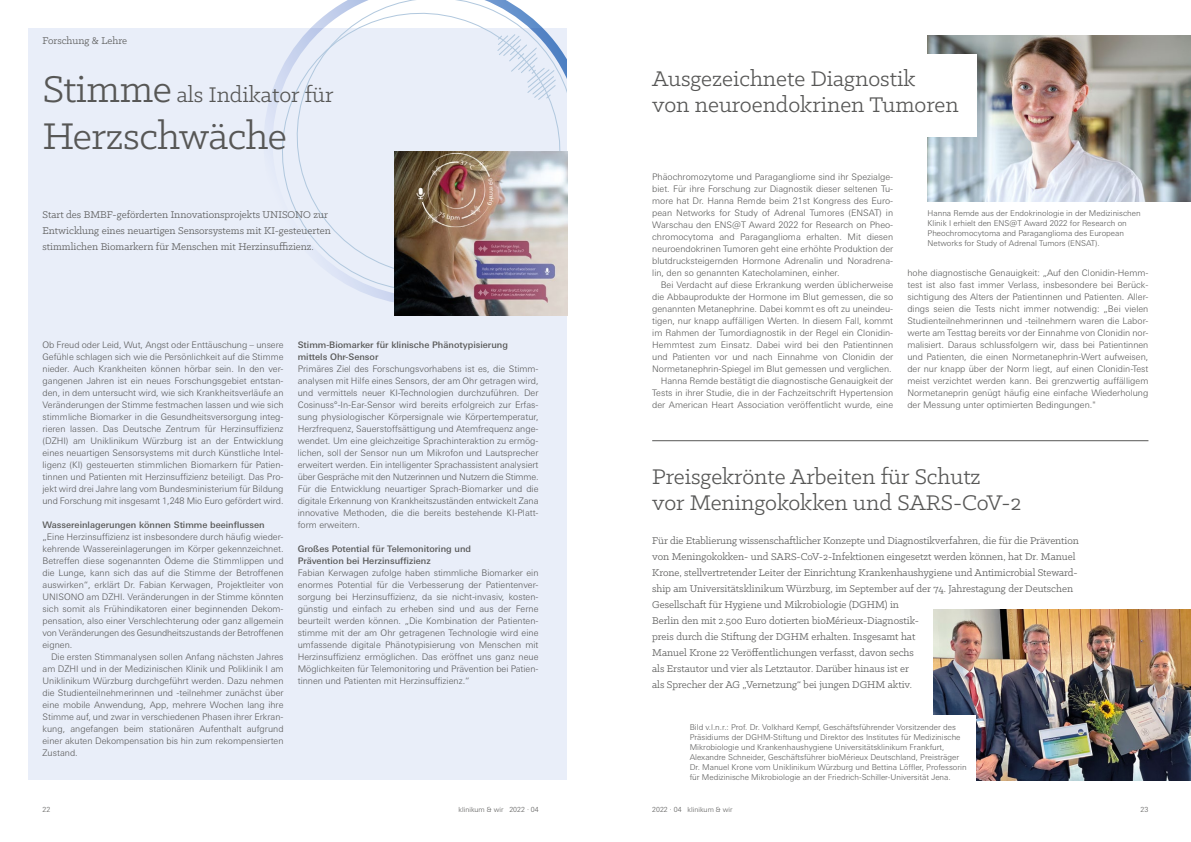
<style>
.page{position:relative;width:1191px;height:842px;background:#fff}
.page>*{position:absolute;margin:0;border:0;box-sizing:border-box;transform-origin:0 0}
.t1{font:42px "Klinic Slab";letter-spacing:-.01em;color:#575756}
.t2{font:24px/26px "Klinic Slab";color:#575756}
.t3{font:11px/16px "Klinic Slab";color:#575756}
.t4{font:300 9px/12px "Univers Next Pro";color:#575756;text-align:justify}
.t5{font:500 9px/12px "Univers Next Pro";color:#575756}
.t6{font:300 8px/10px "Univers Next Pro";color:#575756}
.t7{font:300 7px "Univers Next Pro";color:#575756}
.s1{font-size:42px}
</style>
<div class="page">
<div style="left:28px;top:28px;width:539px;height:752px;background:#e9eef9"></div>
<img style="left:934px;top:609px;width:257px;height:171px">
<img style="left:927px;top:36px;width:264px;height:165px">
<div style="left:652px;top:54px;width:324px;height:82px;background:#fff"></div>
<div style="left:681px;top:715px;width:294px;height:75px;background:#fff"></div>
<hr style="left:652px;top:440px;width:496px;height:1px;background:#575756">
<svg style="left:265px;top:74px;width:303px;height:235px"></svg>
<svg style="left:279px;top:0;width:289px;height:294px"></svg>
<div style="left:567px;top:8px;width:28px;height:252px;background:#fff"></div>
<img style="left:394px;top:151px;width:173px;height:165px">
<svg style="left:497px;top:34px;width:59px;height:66px"></svg>
<p class="t3" style="left:43px;top:32px;width:86px">Forschung &amp; Lehre</p>
<h2 class="t2" style="left:43px;top:81px;width:292px"><span class="s1">Stimme</span> als Indikator für</h2>
<h1 class="t1" style="left:43px;top:110px;width:246px">Herzschwäche</h1>
<p class="t3" style="left:43px;top:206px;width:290px">Start des BMBF-geförderten Innovationsprojekts UNISONO zur<br>Entwicklung eines neuartigen Sensorsystems mit KI-gesteuerten stimmlichen Biomarkern für Menschen mit Herzinsuffizienz.</p>
<p class="t4" style="left:43px;top:339px;width:242px">Ob Freud oder Leid, Wut, Angst oder Enttäuschung – unsere Gefühle schlagen sich wie die Persönlichkeit auf die Stimme nieder. Auch Krankheiten können hörbar sein. In den ver&shy;gangenen Jahren ist ein neues Forschungsgebiet entstan&shy;den, in dem untersucht wird, wie sich Krankheitsverläufe an Veränderungen der Stimme festmachen lassen und wie sich stimmliche Biomarker in die Gesundheitsversorgung integ&shy;rieren lassen. Das Deutsche Zentrum für Herzinsuffizienz (DZHI) am Uniklinikum Würzburg ist an der Entwicklung eines neuartigen Sensorsystems mit durch Künstliche Intel&shy;ligenz (KI) gesteuerten stimmlichen Biomarkern für Patien&shy;tinnen und Patienten mit Herzinsuffizienz beteiligt. Das Pro&shy;jekt wird drei Jahre lang vom Bundesministerium für Bildung und Forschung mit insgesamt 1,248 Mio Euro gefördert wird.</p>
<p class="t5" style="left:43px;top:519px;width:224px">Wassereinlagerungen können Stimme beeinflussen</p>
<p class="t4" style="left:43px;top:531px;width:242px">„Eine Herzinsuffizienz ist insbesondere durch häufig wieder&shy;kehrende Wassereinlagerungen im Körper gekennzeichnet.<br>Betreffen diese sogenannten Ödeme die Stimmlippen und die Lunge, kann sich das auf die Stimme der Betroffenen auswirken“, erklärt Dr. Fabian Kerwagen, Projektleiter von UNISONO am DZHI. Veränderungen in der Stimme könnten sich somit als Frühindikatoren einer beginnenden Dekom&shy;pensation, also einer Verschlechterung oder ganz allgemein von Veränderungen des Gesundheitszustands der Betroffenen eignen.</p>
<p class="t4" style="left:43px;top:651px;width:242px;text-indent:9px">Die ersten Stimmanalysen sollen Anfang nächsten Jahres am DZHI und in der Medizinischen Klinik und Poliklinik I am Uniklinikum Würzburg durchgeführt werden. Dazu nehmen die Studienteilnehmerinnen und -teilnehmer zunächst über eine mobile Anwendung, App, mehrere Wochen lang ihre Stimme auf, und zwar in verschiedenen Phasen ihrer Erkran&shy;kung, angefangen beim stationären Aufenthalt aufgrund einer akuten Dekompensation bis hin zum rekompensierten Zustand.</p>
<p class="t5" style="left:298px;top:339px;width:212px">Stimm-Biomarker für klinische Phänotypisierung mittels Ohr-Sensor</p>
<p class="t4" style="left:298px;top:363px;width:242px">Primäres Ziel des Forschungsvorhabens ist es, die Stimm&shy;analysen mit Hilfe eines Sensors, der am Ohr getragen wird, und vermittels neuer KI-Technologien durchzuführen. Der Cosinuss°-In-Ear-Sensor wird bereits erfolgreich zur Erfas&shy;sung physiologischer Körpersignale wie Körpertemperatur, Herzfrequenz, Sauerstoffsättigung und Atemfrequenz ange&shy;wendet. Um eine gleichzeitige Sprachinteraktion zu ermög&shy;lichen, soll der Sensor nun um Mikrofon und Lautsprecher erweitert werden. Ein intelligenter Sprachassistent analysiert über Gespräche mit den Nutzerinnen und Nutzern die Stimme.<br>Für die Entwicklung neuartiger Sprach-Biomarker und die digitale Erkennung von Krankheitszuständen entwickelt Zana innovative Methoden, die die bereits bestehende KI-Platt&shy;form erweitern.</p>
<p class="t5" style="left:298px;top:543px;width:175px">Großes Potential für Telemonitoring und<br>Prävention bei Herzinsuffizienz</p>
<p class="t4" style="left:298px;top:567px;width:242px">Fabian Kerwagen zufolge haben stimmliche Biomarker ein enormes Potential für die Verbesserung der Patientenver&shy;sorgung bei Herzinsuffizienz, da sie nicht-invasiv, kosten&shy;günstig und einfach zu erheben sind und aus der Ferne beurteilt werden können. „Die Kombination der Patienten&shy;stimme mit der am Ohr getragenen Technologie wird eine umfassende digitale Phänotypisierung von Menschen mit Herzinsuffizienz ermöglichen. Das eröffnet uns ganz neue Möglichkeiten für Telemonitoring und Prävention bei Patien&shy;tinnen und Patienten mit Herzinsuffizienz.“</p>
<h2 class="t2" style="left:652px;top:65px;width:308px">Ausgezeichnete Diagnostik von neuroendokrinen Tumoren</h2>
<p class="t4" style="left:652px;top:171px;width:242px">Phäochromozytome und Paragangliome sind ihr Spezialge&shy;biet. Für ihre Forschung zur Diagnostik dieser seltenen Tu&shy;more hat Dr. Hanna Remde beim 21st Kongress des Euro&shy;pean Networks for Study of Adrenal Tumores (ENSAT) in Warschau den ENS@T Award 2022 for Research on Pheo&shy;chromocytoma and Paraganglioma erhalten. Mit diesen neuroendokrinen Tumoren geht eine erhöhte Produktion der blutdrucksteigernden Hormone Adrenalin und Noradrena&shy;lin, den so genannten Katecholaminen, einher.</p>
<p class="t4" style="left:652px;top:279px;width:242px;text-align:right">Bei Verdacht auf diese Erkrankung werden üblicherweise die Abbauprodukte der Hormone im Blut gemessen, die so genannten Metanephrine. Dabei kommt es oft zu uneindeu&shy;tigen, nur knapp auffälligen Werten. In diesem Fall, kommt im Rahmen der Tumordiagnostik in der Regel ein Clonidin-Hemmtest zum Einsatz. Dabei wird bei den Patientinnen und Patienten vor und nach Einnahme von Clonidin der Normetanephrin-Spiegel im Blut gemessen und verglichen.<br>Hanna Remde bestätigt die diagnostische Genauigkeit der Tests in ihrer Studie, die in der Fachzeitschrift Hypertension der American Heart Association veröffentlicht wurde, eine</p>
<p class="t6" style="left:927px;top:208px;width:215px">Hanna Remde aus der Endokrinologie in der Medizinischen Klinik I erhielt den ENS@T Award 2022 for Research on Pheochromocytoma and Paraganglioma des European Networks for Study of Adrenal Tumors (ENSAT).</p>
<p class="t4" style="left:907px;top:267px;width:242px">hohe diagnostische Genauigkeit: „Auf den Clonidin-Hemm&shy;test ist also fast immer Verlass, insbesondere bei Berück&shy;sichtigung des Alters der Patientinnen und Patienten. Aller&shy;dings seien die Tests nicht immer notwendig: „Bei vielen Studienteilnehmerinnen und -teilnehmern waren die Labor&shy;werte am Testtag bereits vor der Einnahme von Clonidin nor&shy;malisiert. Daraus schlussfolgern wir, dass bei Patientinnen und Patienten, die einen Normetanephrin-Wert aufweisen, der nur knapp über der Norm liegt, auf einen Clonidin-Test meist verzichtet werden kann. Bei grenzwertig auffälligem Normetaneprin genügt häufig eine einfache Wiederholung der Messung unter optimierten Bedingungen."</p>
<h2 class="t2" style="left:652px;top:463px;width:371px">Preisgekrönte Arbeiten für Schutz<br>vor Meningokokken und SARS-CoV-2</h2>
<p class="t3" style="left:652px;top:532px;width:428px">Für die Etablierung wissenschaftlicher Konzepte und Diagnostikverfahren, die für die Prävention von Meningokokken- und SARS-CoV-2-Infektionen eingesetzt werden können, hat Dr. Manuel Krone, stellvertretender Leiter der Einrichtung Krankenhaushygiene und Antimicrobial Steward&shy;ship am Universitätsklinikum Würzburg, im September auf der 74. Jahrestagung der Deutschen Gesellschaft für Hygiene und Mikrobiologie (DGHM) in<br>Berlin den mit 2.500 Euro dotierten bioMérieux-Diagnostik-<br>preis durch die Stiftung der DGHM erhalten. Insgesamt hat<br>Manuel Krone 22 Veröffentlichungen verfasst, davon sechs<br>als Erstautor und vier als Letztautor. Darüber hinaus ist er<br>als Sprecher der AG „Vernetzung“ bei jungen DGHM aktiv.</p>
<p class="t6" style="left:689px;top:722px;width:278px">Bild v.l.n.r.: Prof. Dr. Volkhard Kempf, Geschäftsführender Vorsitzender des Präsidiums der DGHM-Stiftung und Direktor des Institutes für Medizinische Mikrobiologie und Krankenhaushygiene Universitätsklinikum Frankfurt, Alexandre Schneider, Geschäftsführer bioMérieux Deutschland, Preisträger Dr. Manuel Krone vom Uniklinikum Würzburg und Bettina Löffler, Professorin für Medizinische Mikrobiologie an der Friedrich-Schiller-Universität Jena.</p>
<p class="t7" style="left:43px;top:805px;width:9px">22</p>
<p class="t7" style="left:458px;top:805px;width:82px">klinikum &amp; wir 2022 · 04</p>
<p class="t7" style="left:652px;top:805px;width:82px">2022 · 04 klinikum &amp; wir</p>
<p class="t7" style="left:1140px;top:805px;width:9px">23</p>
</div>
